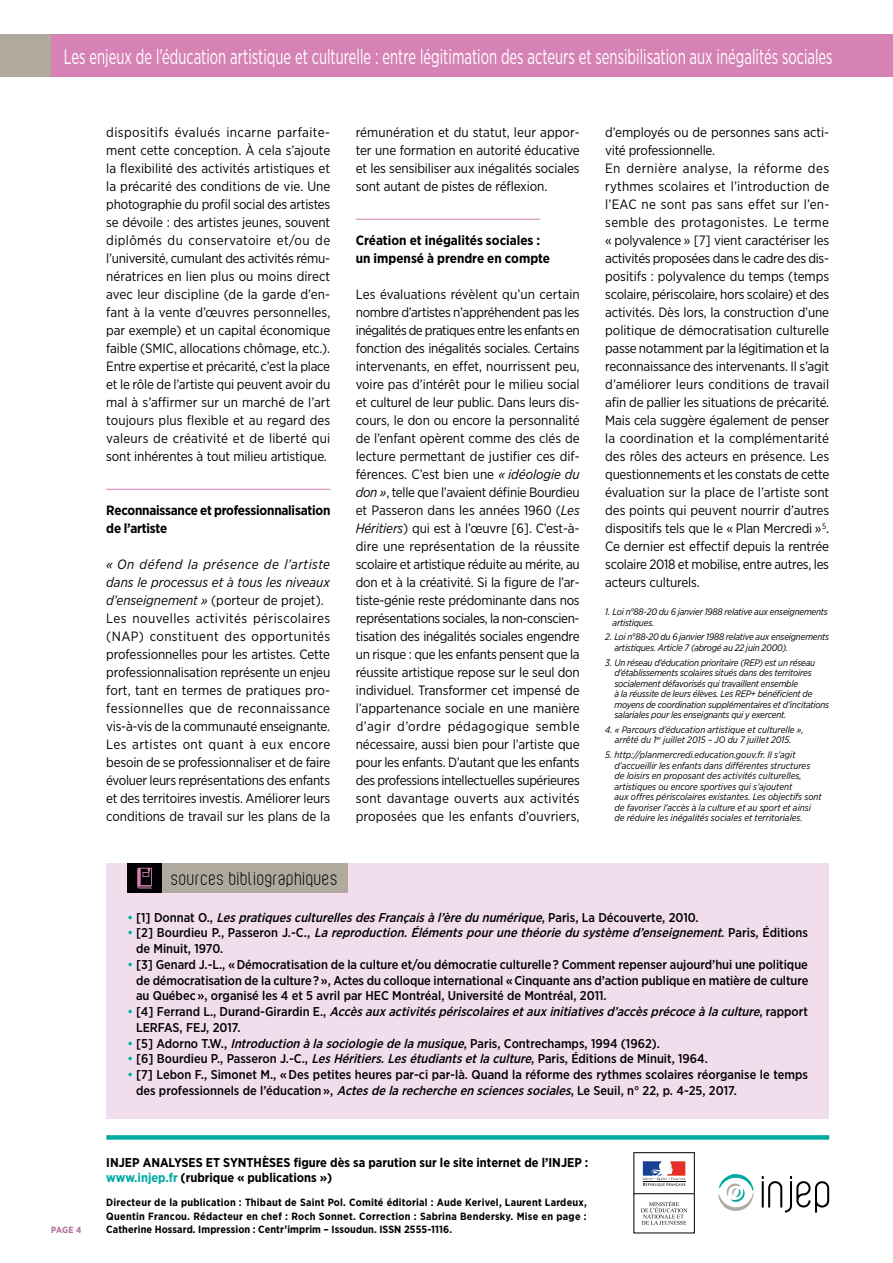
<style>
.page{position:relative;width:893px;height:1263px;background:#fff}
.page>*{position:absolute;margin:0;border:0;box-sizing:border-box;transform-origin:0 0}
.t1{font:21px "Gotham Narrow";color:#fff;scale:.72 1}
.t2{font:18px "Violette";letter-spacing:.03em;color:#000}
.t3{font:13.5px/18px "Gotham Narrow";letter-spacing:-.01em;color:#000;text-align:justify}
.t4{font:700 13.5px/18px "Gotham Narrow";letter-spacing:-.015em;color:#000}
.t5{font:500 12.75px/15.8px "Gotham Narrow";color:#000;text-align:justify}
.t6{font:italic 500 12.75px/15.8px "Gotham Narrow";color:#000}
.t7{font:700 12.75px/15px "Gotham Narrow";color:#000}
.t8{font:700 10.5px/13.5px "Gotham Narrow";letter-spacing:.01em;color:#000;text-align:justify}
.t9{font:italic 9.3px/10.5px "Gotham Narrow";letter-spacing:-.02em;color:#000}
.t10{font:italic 9.3px/10.5px "Gotham Narrow";color:#000;text-align:center}
.t11{font:700 9px "Gotham Narrow";color:#b26e97}
.s1{font-style:italic}
.s2{font-style:normal;color:#00aaa1}
.s3{font-style:normal}
.s4{color:#00aaa1}
</style>
<div class="page">
<div style="left:0;top:34px;width:51px;height:43px;background:#b0aa9e"></div>
<svg style="left:762px;top:1176px;width:67px;height:36px"></svg>
<svg style="left:718px;top:1174px;width:36px;height:37px"></svg>
<div style="left:106px;top:1135px;width:723px;height:5px;background:#00aaa1"></div>
<div style="left:634px;top:1152px;width:61px;height:42px;border:1px solid #000"></div>
<svg style="left:643px;top:1161px;width:42px;height:25px"></svg>
<hr style="left:643px;top:1181px;width:42px;height:1px;background:#000">
<div style="left:634px;top:1193px;width:61px;height:40px;border:1px solid #000"></div>
<svg style="left:641px;top:1201px;width:46px;height:24px"></svg>
<hr style="left:106px;top:489px;width:224px;height:1px;background:#d682b5">
<hr style="left:356px;top:219px;width:184px;height:1px;background:#d682b5">
<div style="left:106px;top:863px;width:723px;height:255px;background:#f2dded"></div>
<div style="left:162px;top:863px;width:186px;height:30px;background:#b0aa9e"></div>
<div style="left:128px;top:863px;width:34px;height:30px;background:#000"></div>
<svg style="left:137px;top:868px;width:15px;height:20px"></svg>
<div style="left:51px;top:34px;width:842px;height:43px;background:#d682b5"></div>
<h1 class="t1" style="left:64px;top:43px;width:1069px">Les enjeux de l’éducation artistique et culturelle : entre légitimation des acteurs et sensibilisation aux inégalités sociales</h1>
<p class="t3" style="left:106px;top:123px;width:226px">dispositifs évalués incarne parfaite&shy;ment cette conception. À cela s’ajoute la flexibilité des activités artistiques et la précarité des conditions de vie. Une photographie du profil social des artistes se dévoile : des artistes jeunes, souvent diplômés du conservatoire et/ou de l’université, cumulant des activités rému&shy;nératrices en lien plus ou moins direct avec leur discipline (de la garde d’en&shy;fant à la vente d’œuvres personnelles, par exemple) et un capital économique faible (SMIC, allocations chômage, etc.).<br>Entre expertise et précarité, c’est la place et le rôle de l’artiste qui peuvent avoir du mal à s’affirmer sur un marché de l’art toujours plus flexible et au regard des valeurs de créativité et de liberté qui sont inhérentes à tout milieu artistique.</p>
<p class="t4" style="left:106px;top:501px;width:226px">Reconnaissance et professionnalisation de l’artiste</p>
<p class="t3" style="left:106px;top:555px;width:226px;text-align:left"><span class="s1">« On défend la présence de l’artiste dans le processus et à tous les niveaux d’enseignement »</span> (porteur de projet).<br>Les nouvelles activités périscolaires (NAP) constituent des opportunités professionnelles pour les artistes. Cette professionnalisation représente un enjeu fort, tant en termes de pratiques pro&shy;fessionnelles que de reconnaissance vis-à-vis de la communauté enseignante.<br>Les artistes ont quant à eux encore besoin de se professionnaliser et de faire évoluer leurs représentations des enfants et des territoires investis. Améliorer leurs conditions de travail sur les plans de la</p>
<p class="t3" style="left:356px;top:123px;width:225px">rémunération et du statut, leur appor&shy;ter une formation en autorité éducative et les sensibiliser aux inégalités sociales sont autant de pistes de réflexion.</p>
<p class="t4" style="left:356px;top:231px;width:196px">Création et inégalités sociales : un impensé à prendre en compte</p>
<p class="t3" style="left:356px;top:285px;width:226px">Les évaluations révèlent qu’un certain nombre d’artistes n’appréhendent pas les inégalités de pratiques entre les enfants en fonction des inégalités sociales. Certains intervenants, en effet, nourrissent peu, voire pas d’intérêt pour le milieu social et culturel de leur public. Dans leurs dis&shy;cours, le don ou encore la personnalité de l’enfant opèrent comme des clés de lecture permettant de justifier ces dif&shy;férences. C’est bien une <span class="s1">« idéologie du don »</span>, telle que l’avaient définie Bourdieu et Passeron dans les années 1960 (<span class="s1">Les Héritiers</span>) qui est à l’œuvre [6]. C’est-à&shy;dire une représentation de la réussite scolaire et artistique réduite au mérite, au don et à la créativité. Si la figure de l’ar&shy;tiste-génie reste prédominante dans nos représentations sociales, la non-conscien&shy;tisation des inégalités sociales engendre un risque : que les enfants pensent que la réussite artistique repose sur le seul don individuel. Transformer cet impensé de l’appartenance sociale en une manière d’agir d’ordre pédagogique semble nécessaire, aussi bien pour l’artiste que pour les enfants. D’autant que les enfants des professions intellectuelles supérieures sont davantage ouverts aux activités proposées que les enfants d’ouvriers,</p>
<p class="t3" style="left:605px;top:123px;width:226px;text-align:left">d’employés ou de personnes sans acti&shy;vité professionnelle.<br>En dernière analyse, la réforme des rythmes scolaires et l’introduction de l’EAC ne sont pas sans effet sur l’en&shy;semble des protagonistes. Le terme « polyvalence » [7] vient caractériser les activités proposées dans le cadre des dis&shy;positifs : polyvalence du temps (temps scolaire, périscolaire, hors scolaire) et des activités. Dès lors, la construction d’une politique de démocratisation culturelle passe notamment par la légitimation et la reconnaissance des intervenants. Il s’agit d’améliorer leurs conditions de travail afin de pallier les situations de précarité.<br>Mais cela suggère également de penser la coordination et la complémentarité des rôles des acteurs en présence. Les questionnements et les constats de cette évaluation sur la place de l’artiste sont des points qui peuvent nourrir d’autres dispositifs tels que le « Plan Mercredi » <sup>5</sup>.<br>Ce dernier est effectif depuis la rentrée scolaire 2018 et mobilise, entre autres, les acteurs culturels.</p>
<p class="t9" style="left:613px;top:606px;width:217px;text-indent:-7px">1. Loi n°88-20 du 6 janvier 1988 relative aux enseignements artistiques.</p>
<p class="t9" style="left:614px;top:631px;width:216px;text-indent:-9px">2. Loi n°88-20 du 6 janvier 1988 relative aux enseignements artistiques. Article 7 (abrogé au 22 juin 2000).</p>
<p class="t9" style="left:614px;top:657px;width:216px;text-indent:-9px">3. Un réseau d’éducation prioritaire (REP) est un réseau d’établissements scolaires situés dans des territoires socialement défavorisés qui travaillent ensemble<br>à la réussite de leurs élèves. Les REP+ bénéficient de moyens de coordination supplémentaires et d’incitations salariales pour les enseignants qui y exercent.</p>
<p class="t10" style="left:605px;top:724px;width:200px">4. « Parcours d’éducation artistique et culturelle », arrêté du 1<sup>er</sup> juillet 2015 – JO du 7 juillet 2015.</p>
<p class="t10" style="left:614px;top:749px;width:209px;text-align:left;text-indent:-9px">5. http://planmercredi.education.gouv.fr. Il s’agit d’accueillir les enfants dans différentes structures de loisirs en proposant des activités culturelles, artistiques ou encore sportives qui s’ajoutent<br>aux offres périscolaires existantes. Les objectifs sont de favoriser l’accès à la culture et au sport et ainsi de réduire les inégalités sociales et territoriales.</p>
<h2 class="t2" style="left:171px;top:869px;width:168px">sources bibliographiques</h2>
<p class="t6" style="left:128px;top:909px;width:573px"><span class="s2">•</span> <span class="s3">[ 1 ] D o n n a t O . ,</span> LespratiquesculturellesdesFrançaisàl’èredunumérique<span class="s3">, P a r i s , L a D é c o u v e r t e , 2 0 1 0 .</span></p>
<p class="t6" style="left:136px;top:925px;width:673px;text-indent:-8px"><span class="s2">•</span> <span class="s3">[ 2 ] B o u r d i e u P. , P a s s e r o n J . - C . ,</span> Lareproduction.Élémentspourunethéoriedusystèmed’enseignement<span class="s3">. P a r i s , É d i t i o n s de Minuit, 1970.</span></p>
<p class="t5" style="left:136px;top:956px;width:674px;text-indent:-9px"><span class="s4">•</span> [3] Genard J.-L., « Démocratisation de la culture et/ou démocratie culturelle ? Comment repenser aujourd’hui une politique de démocratisation de la culture ? », Actes du colloque international « Cinquante ans d’action publique en matière de culture au Québec », organisé les 4 et 5 avril par HEC Montréal, Université de Montréal, 2011.</p>
<p class="t6" style="left:136px;top:1003px;width:673px;text-indent:-9px"><span class="s2">•</span> <span class="s3">[ 4 ] F e r r a n d L . , D u r a n d - G i r a r d i n E . ,</span> Accèsauxactivitéspériscolairesetauxinitiativesd’accèsprécoceàlaculture<span class="s3">, r a p p o r t<br>LERFAS, FEJ, 2017.</span></p>
<p class="t5" style="left:128px;top:1035px;width:534px"><span class="s4">•</span> [5] Adorno T.W., <span class="s1">Introductionàlasociologiedelamusique</span>, Paris, Contrechamps, 1994 (1962).</p>
<p class="t5" style="left:128px;top:1051px;width:582px"><span class="s4">•</span> [6] Bourdieu P., Passeron J.-C., <span class="s1">LesHéritiers.Lesétudiantsetlaculture</span>, Paris, Éditions de Minuit, 1964.</p>
<p class="t5" style="left:136px;top:1066px;width:673px;text-indent:-9px"><span class="s4">•</span> [7] Lebon F., Simonet M., « Des petites heures par-ci par-là. Quand la réforme des rythmes scolaires réorganise le temps des professionnels de l’éducation », <span class="s1">Actesdelarechercheensciencessociales</span>, Le Seuil, n° 22, p. 4-25, 2017.</p>
<p class="t11" style="left:51px;top:1224px;width:32px">PAGE 4</p>
<p class="t7" style="left:106px;top:1155px;width:484px">INJEP ANALYSES ET SYNTHÈSES figure dès sa parution sur le site internet de l’INJEP : <span class="s4">www.injep.fr</span> (rubrique « publications »)</p>
<p class="t8" style="left:106px;top:1196px;width:482px">Directeur de la publication : Thibaut de Saint Pol. Comité éditorial : Aude Kerivel, Laurent Lardeux, Quentin Francou. Rédacteur en chef : Roch Sonnet. Correction : Sabrina Bendersky. Mise en page :<br>Catherine Hossard. Impression : Centr’imprim – Issoudun. ISSN 2555-1116.</p>
</div>
